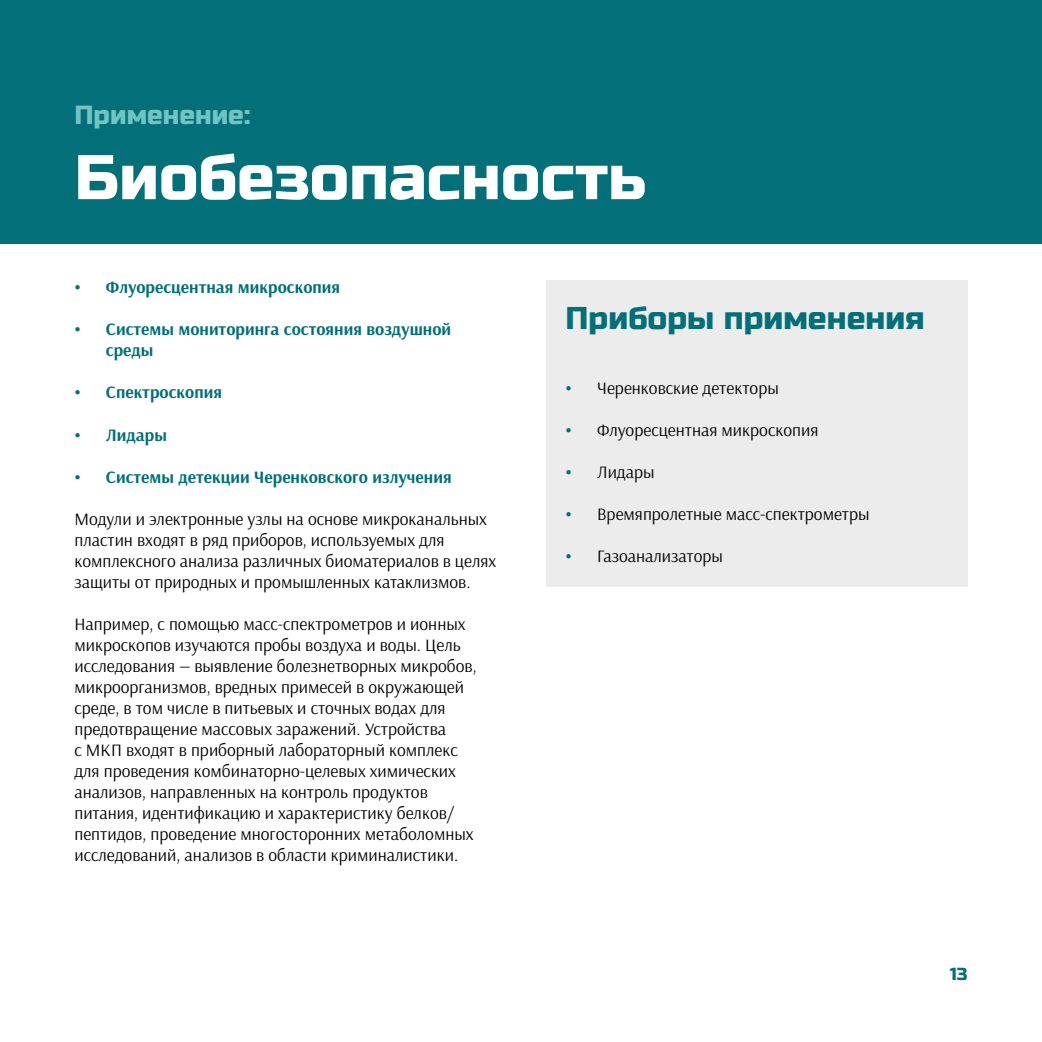
<style>
.page{position:relative;width:1042px;height:1042px;background:#fff}
.page>*{position:absolute;margin:0;border:0;box-sizing:border-box;transform-origin:0 0}
.t1{font:63px "Russo One";color:#fff}
.t2{font:31.5px "Russo One";color:#036f78}
.t3{font:26.25px "Russo One";color:#70c5c4}
.t4{font:17.5px/21px "Arsenal";color:#000}
.t5{font:700 17.5px/21px "Arsenal";color:#036f78}
.t6{font:17.5px "Russo One";color:#036f78}
.s1{font-weight:700;color:#036f78}
</style>
<div class="page">
<div style="left:546px;top:280px;width:421px;height:306px;background:#ececec"></div>
<div style="left:0;top:0;width:1042px;height:243px;background:#036f78"></div>
<h3 class="t3" style="left:74px;top:99px;width:177px">Применение:</h3>
<h1 class="t1" style="left:74px;top:141px;width:573px">Биобезопасность</h1>
<p class="t5" style="left:74px;top:278px;width:267px">• Флуоресцентная микроскопия</p>
<p class="t5" style="left:106px;top:320px;width:347px;text-indent:-31px">• Системы мониторинга состояния воздушной среды</p>
<p class="t5" style="left:74px;top:383px;width:149px">• Спектроскопия</p>
<p class="t5" style="left:74px;top:425px;width:94px">• Лидары</p>
<p class="t5" style="left:74px;top:467px;width:379px">• Системы детекции Черенковского излучения</p>
<p class="t4" style="left:74px;top:508px;width:423px">Модули и электронные узлы на основе микроканальных пластин входят в ряд приборов, используемых для комплексного анализа различных биоматериалов в целях защиты от природных и промышленных катаклизмов.</p>
<p class="t4" style="left:74px;top:613px;width:404px">Например, с помощью масс-спектрометров и ионных микроскопов изучаются пробы воздуха и воды. Цель исследования — выявление болезнетворных микробов, микроорганизмов, вредных примесей в окружающей среде, в том числе в питьевых и сточных водах для предотвращение массовых заражений. Устройства<br>с МКП входят в приборный лабораторный комплекс для проведения комбинаторно-целевых химических анализов, направленных на контроль продуктов питания, идентификацию и характеристику белков/ пептидов, проведение многосторонних метаболомных исследований, анализов в области криминалистики.</p>
<h2 class="t2" style="left:566px;top:300px;width:361px">Приборы применения</h2>
<p class="t4" style="left:566px;top:377px;width:215px"><span class="s1">•</span> Черенковские детекторы</p>
<p class="t4" style="left:566px;top:419px;width:254px"><span class="s1">•</span> Флуоресцентная микроскопия</p>
<p class="t4" style="left:566px;top:461px;width:90px"><span class="s1">•</span> Лидары</p>
<p class="t4" style="left:566px;top:503px;width:305px"><span class="s1">•</span> Времяпролетные масс-спектрометры</p>
<p class="t4" style="left:566px;top:545px;width:159px"><span class="s1">•</span> Газоанализаторы</p>
<p class="t6" style="left:950px;top:963px;width:19px">13</p>
</div>
